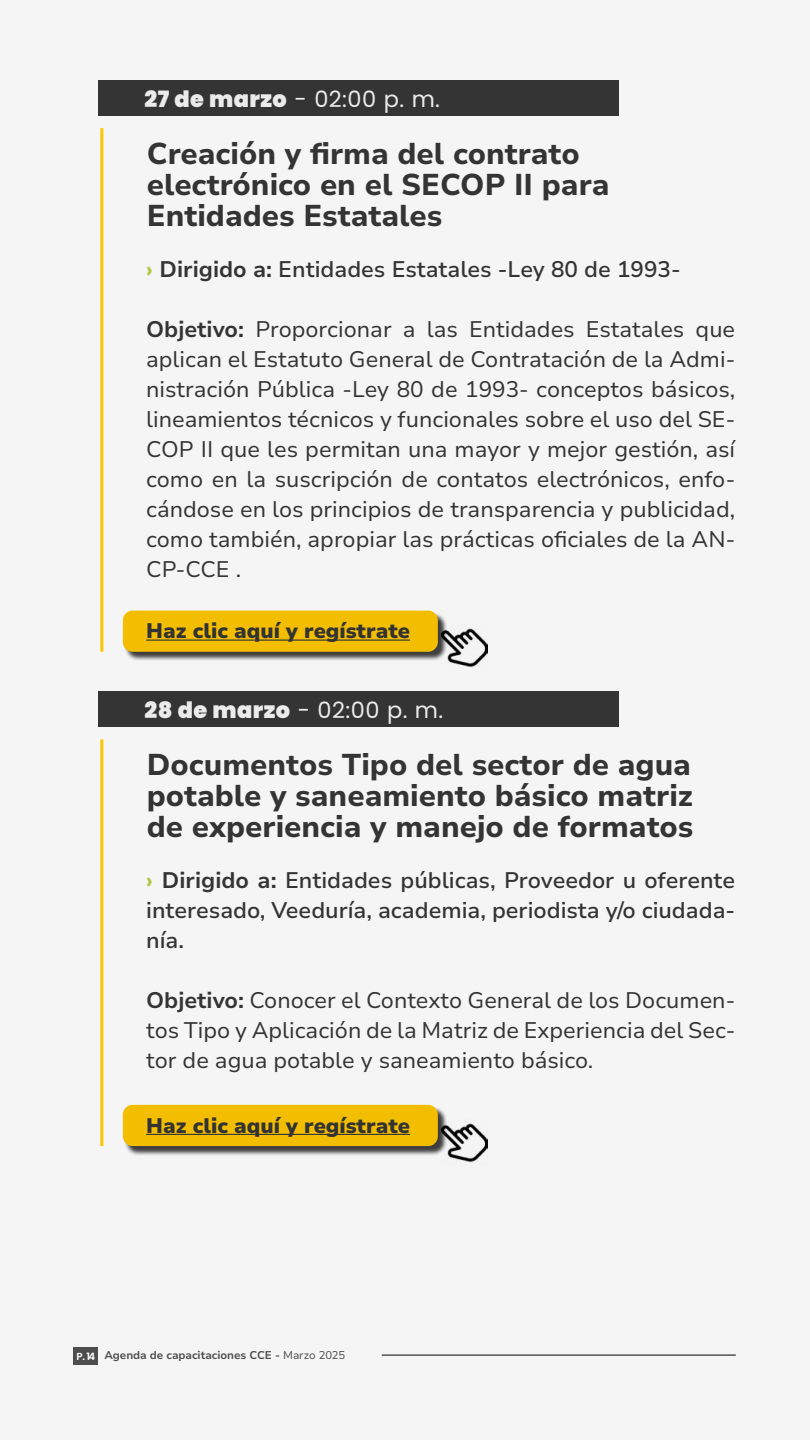
<style>
.page{position:relative;width:810px;height:1440px;background:#f5f5f5}
.page>*{position:absolute;margin:0;border:0;box-sizing:border-box;transform-origin:0 0}
.Titulo_txt_corrido{font:800 30px/30.8px "Nunito Sans 10 pt";color:#343434}
.Txt_corrido{font:22.5px/30px "Nunito Sans 10 pt";color:#343434;text-align:justify}
.Txt_corrido-2{font:600 22.5px/30px "Nunito Sans 10 pt";color:#343434;text-align:justify}
.Numeros{font:22.5px "Poppins";letter-spacing:.02em;color:#ebebeb}
.Txt_corrido-3{font:900 21px "Nunito Sans 10 pt";color:#333}
.t1{font:700 11.25px "Nunito Sans 10 pt";letter-spacing:-.005em;color:#4d4d4d}
.s1{font-weight:900}
.s2{font-weight:800;color:#afc947}
.s3{font-weight:700}
.s4{font-family:"Poppins";font-weight:600;font-size:10.2px;color:#fff}
.s5{font-weight:400}
</style>
<div class="page">
<div style="left:98px;top:80px;width:521px;height:36px;background:#343434"></div>
<hr style="left:100px;top:128px;width:3px;height:524px;background:#fdc603">
<svg style="left:122px;top:610px;width:366px;height:58px;fill:#f3be02"></svg>
<div style="left:98px;top:691px;width:521px;height:36px;background:#343434"></div>
<hr style="left:100px;top:739px;width:3px;height:407px;background:#fdc603">
<svg style="left:122px;top:1104px;width:366px;height:59px;fill:#f3be02"></svg>
<div style="left:73px;top:1347px;width:25px;height:17px;background:#4d4d4d"></div>
<hr style="left:382px;top:1355px;width:354px;height:1px;background:#000">
<p class="Numeros" style="left:145px;top:86px;width:297px"><span class="s1">27 de marzo</span> - 02:00 p. m.</p>
<p class="Titulo_txt_corrido" style="left:147px;top:137px;width:464px">Creación y firma del contrato electrónico en el SECOP II para<br>Entidades Estatales</p>
<p class="Txt_corrido-2" style="left:146px;top:253px;width:536px"><span class="s2">›</span> <span class="s3">Dirigido a:</span> Entidades Estatales -Ley 80 de 1993-</p>
<p class="Txt_corrido" style="left:146px;top:313px;width:591px"><span class="s3">Objetivo:</span> Proporcionar a las Entidades Estatales que aplican el Estatuto General de Contratación de la Admi&shy;nistración Pública -Ley 80 de 1993- conceptos básicos, lineamientos técnicos y funcionales sobre el uso del SE-COP II que les permitan una mayor y mejor gestión, así como en la suscripción de contatos electrónicos, enfo&shy;cándose en los principios de transparencia y publicidad, como también, apropiar las prácticas oficiales de la AN-CP-CCE .</p>
<p class="Txt_corrido-3" style="left:146px;top:616px;width:265px">Haz clic aquí y regístrate</p>
<p class="Numeros" style="left:145px;top:697px;width:300px"><span class="s1">28 de marzo</span> - 02:00 p. m.</p>
<p class="Titulo_txt_corrido" style="left:147px;top:748px;width:548px;text-align:justify">Documentos Tipo del sector de agua potable y saneamiento básico matriz de experiencia y manejo de formatos</p>
<p class="Txt_corrido-2" style="left:146px;top:865px;width:591px"><span class="s2">›</span> <span class="s3">Dirigido a:</span> Entidades públicas, Proveedor u oferente interesado, Veeduría, academia, periodista y/o ciudada&shy;nía.</p>
<p class="Txt_corrido" style="left:146px;top:985px;width:591px"><span class="s3">Objetivo:</span> Conocer el Contexto General de los Documen&shy;tos Tipo y Aplicación de la Matriz de Experiencia del Sec&shy;tor de agua potable y saneamiento básico.</p>
<p class="Txt_corrido-3" style="left:146px;top:1110px;width:265px">Haz clic aquí y regístrate</p>
<p class="t1" style="left:77px;top:1347px;width:270px"><span class="s4">P.14</span> Agenda de capacitaciones CCE - <span class="s5">Marzo 2025</span></p>
</div>
